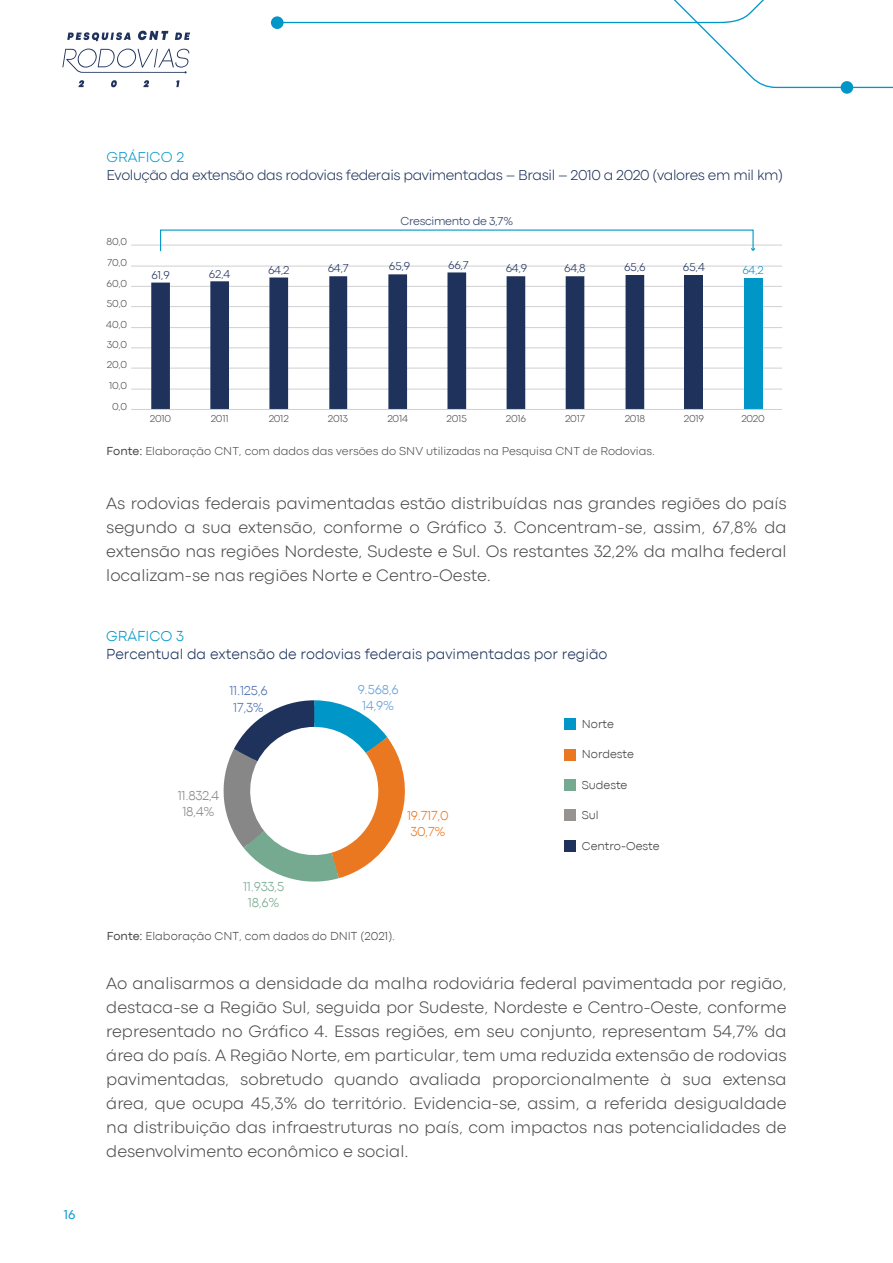
<style>
.page{position:relative;width:893px;height:1263px;background:#fff}
.page>*{position:absolute;margin:0;border:0;box-sizing:border-box;transform-origin:0 0}
.t1{font:300 17.25px/24px "Codec Pro";color:#4a4a49;text-align:justify}
.t2{font:300 15px "Codec Pro";letter-spacing:-.03em;color:#1e325c}
.t3{font:300 15px "Codec Pro";color:#1e325c}
.t4{font:300 15px "Codec Pro";color:#0097c8}
.t5{font:300 13.5px/16.2px "Codec Pro";letter-spacing:-.025em;color:#4c6eb4}
.t6{font:300 13.5px/16.2px "Codec Pro";letter-spacing:-.025em;color:#ea7821}
.t7{font:300 13.5px/16.2px "Codec Pro";letter-spacing:-.025em;color:#75aa90;text-align:center}
.t8{font:300 13.5px/16.2px "Codec Pro";letter-spacing:-.025em;color:#878787;text-align:center}
.t9{font:300 13.5px/16.2px "Codec Pro";color:#649ed5;text-align:center}
.t10{font:13.5px "Codec Pro News";color:#0097c8}
.t11{font:300 12px "Codec Pro";color:#4a4a49}
.t12{font:300 12px "Codec Pro";letter-spacing:-.025em;color:#1e325c}
.t13{font:300 12px "Codec Pro";color:#3c3c3b}
.t14{font:300 12px "Codec Pro";color:#0097c8}
.t15{font:300 10.5px "Codec Pro";letter-spacing:-.025em;color:#4a4a49}
.s1{font-weight:400}
</style>
<div class="page">
<svg style="left:716px;top:42px;width:177px;height:46px"></svg>
<div style="left:841px;top:81px;width:12px;height:13px;background:#0097c8;border-radius:50%"></div>
<svg style="left:78px;top:80px;width:6px;height:7px"></svg>
<svg style="left:111px;top:80px;width:6px;height:7px"></svg>
<svg style="left:143px;top:80px;width:6px;height:7px"></svg>
<svg style="left:176px;top:80px;width:4px;height:7px"></svg>
<svg style="left:67px;top:0;width:697px;height:42px"></svg>
<svg style="left:62px;top:48px;width:127px;height:25px"></svg>
<hr style="left:131px;top:389px;width:651px;height:1px;background:#d0d0d0">
<hr style="left:131px;top:368px;width:651px;height:1px;background:#d0d0d0">
<hr style="left:131px;top:348px;width:651px;height:1px;background:#d0d0d0">
<hr style="left:131px;top:327px;width:651px;height:1px;background:#d0d0d0">
<hr style="left:131px;top:306px;width:651px;height:1px;background:#d0d0d0">
<hr style="left:131px;top:286px;width:651px;height:1px;background:#d0d0d0">
<hr style="left:131px;top:266px;width:651px;height:1px;background:#d0d0d0">
<hr style="left:131px;top:245px;width:651px;height:1px;background:#d0d0d0">
<div style="left:685px;top:275px;width:18px;height:134px;background:#1e325c"></div>
<div style="left:744px;top:277px;width:18px;height:132px;background:#0097c8"></div>
<svg style="left:151px;top:272px;width:493px;height:137px"></svg>
<svg style="left:159px;top:229px;width:596px;height:23px"></svg>
<hr style="left:131px;top:409px;width:651px;height:1px;background:#d0d0d0">
<div style="left:564px;top:718px;width:12px;height:12px;background:#0097c8"></div>
<div style="left:564px;top:749px;width:12px;height:12px;background:#ea7821"></div>
<div style="left:564px;top:779px;width:12px;height:12px;background:#75aa90"></div>
<div style="left:564px;top:809px;width:12px;height:12px;background:#97938f"></div>
<div style="left:564px;top:840px;width:12px;height:12px;background:#1e325c"></div>
<svg style="left:223px;top:700px;width:182px;height:182px"></svg>
<p class="t10" style="left:64px;top:1206px;width:13px">16</p>
<p class="t4" style="left:106px;top:148px;width:79px">GRÁFICO 2</p>
<p class="t2" style="left:106px;top:166px;width:678px">Evolução da extensão das rodovias federais pavimentadas – Brasil – 2010 a 2020 (valores em mil km)</p>
<p class="t15" style="left:107px;top:236px;width:22px">80,0</p>
<p class="t15" style="left:107px;top:257px;width:22px">70,0</p>
<p class="t15" style="left:107px;top:277px;width:22px">60,0</p>
<p class="t15" style="left:106px;top:297px;width:22px">50,0</p>
<p class="t15" style="left:106px;top:318px;width:22px">40,0</p>
<p class="t15" style="left:107px;top:338px;width:22px">30,0</p>
<p class="t15" style="left:107px;top:359px;width:22px">20,0</p>
<p class="t15" style="left:109px;top:380px;width:20px">10,0</p>
<p class="t15" style="left:112px;top:400px;width:17px">0,0</p>
<p class="t12" style="left:400px;top:214px;width:114px">Crescimento de 3,7%</p>
<p class="t12" style="left:151px;top:268px;width:20px">61,9</p>
<p class="t12" style="left:209px;top:266px;width:23px">62,4</p>
<p class="t12" style="left:268px;top:263px;width:23px">64,2</p>
<p class="t12" style="left:328px;top:261px;width:23px">64,7</p>
<p class="t12" style="left:389px;top:259px;width:23px">65,9</p>
<p class="t12" style="left:448px;top:258px;width:22px">66,7</p>
<p class="t12" style="left:506px;top:261px;width:23px">64,9</p>
<p class="t12" style="left:564px;top:261px;width:23px">64,8</p>
<p class="t12" style="left:624px;top:260px;width:23px">65,6</p>
<p class="t12" style="left:683px;top:260px;width:23px">65,4</p>
<p class="t14" style="left:742px;top:263px;width:23px">64,2</p>
<p class="t15" style="left:150px;top:413px;width:23px">2010</p>
<p class="t15" style="left:211px;top:413px;width:19px">2011</p>
<p class="t15" style="left:269px;top:413px;width:22px">2012</p>
<p class="t15" style="left:328px;top:413px;width:22px">2013</p>
<p class="t15" style="left:387px;top:413px;width:22px">2014</p>
<p class="t15" style="left:447px;top:413px;width:22px">2015</p>
<p class="t15" style="left:506px;top:413px;width:22px">2016</p>
<p class="t15" style="left:565px;top:413px;width:21px">2017</p>
<p class="t15" style="left:625px;top:413px;width:22px">2018</p>
<p class="t15" style="left:684px;top:413px;width:22px">2019</p>
<p class="t15" style="left:741px;top:413px;width:25px">2020</p>
<p class="t11" style="left:106px;top:443px;width:550px"><span class="s1">Fonte:</span> Elaboração CNT, com dados das versões do SNV utilizadas na Pesquisa CNT de Rodovias.</p>
<p class="t1" style="left:106px;top:491px;width:682px">As rodovias federais pavimentadas estão distribuídas nas grandes regiões do país segundo a sua extensão, conforme o Gráfico 3. Concentram-se, assim, 67,8% da extensão nas regiões Nordeste, Sudeste e Sul. Os restantes 32,2% da malha federal localizam-se nas regiões Norte e Centro-Oeste.</p>
<p class="t4" style="left:106px;top:627px;width:79px">GRÁFICO 3</p>
<p class="t3" style="left:106px;top:645px;width:503px">Percentual da extensão de rodovias federais pavimentadas por região</p>
<p class="t5" style="left:229px;top:683px;width:40px">11.125,6<br>17,3%</p>
<p class="t9" style="left:358px;top:681px;width:43px">9.568,6<br>14,9%</p>
<p class="t8" style="left:178px;top:787px;width:43px">11.832,4<br>18,4%</p>
<p class="t6" style="left:407px;top:807px;width:43px">19.717,0<br>30,7%</p>
<p class="t7" style="left:243px;top:878px;width:43px">11.933,5<br>18,6%</p>
<p class="t11" style="left:107px;top:929px;width:290px"><span class="s1">Fonte:</span> Elaboração CNT, com dados do DNIT (2021).</p>
<p class="t13" style="left:582px;top:716px;width:33px">Norte</p>
<p class="t13" style="left:582px;top:747px;width:54px">Nordeste</p>
<p class="t13" style="left:582px;top:777px;width:47px">Sudeste</p>
<p class="t13" style="left:582px;top:808px;width:18px">Sul</p>
<p class="t13" style="left:582px;top:839px;width:79px">Centro-Oeste</p>
<p class="t1" style="left:106px;top:971px;width:682px">Ao analisarmos a densidade da malha rodoviária federal pavimentada por região, destaca-se a Região Sul, seguida por Sudeste, Nordeste e Centro-Oeste, conforme representado no Gráfico 4. Essas regiões, em seu conjunto, representam 54,7% da área do país. A Região Norte, em particular, tem uma reduzida extensão de rodovias pavimentadas, sobretudo quando avaliada proporcionalmente à sua extensa área, que ocupa 45,3% do território. Evidencia-se, assim, a referida desigualdade na distribuição das infraestruturas no país, com impactos nas potencialidades de desenvolvimento econômico e social.</p>
</div>
